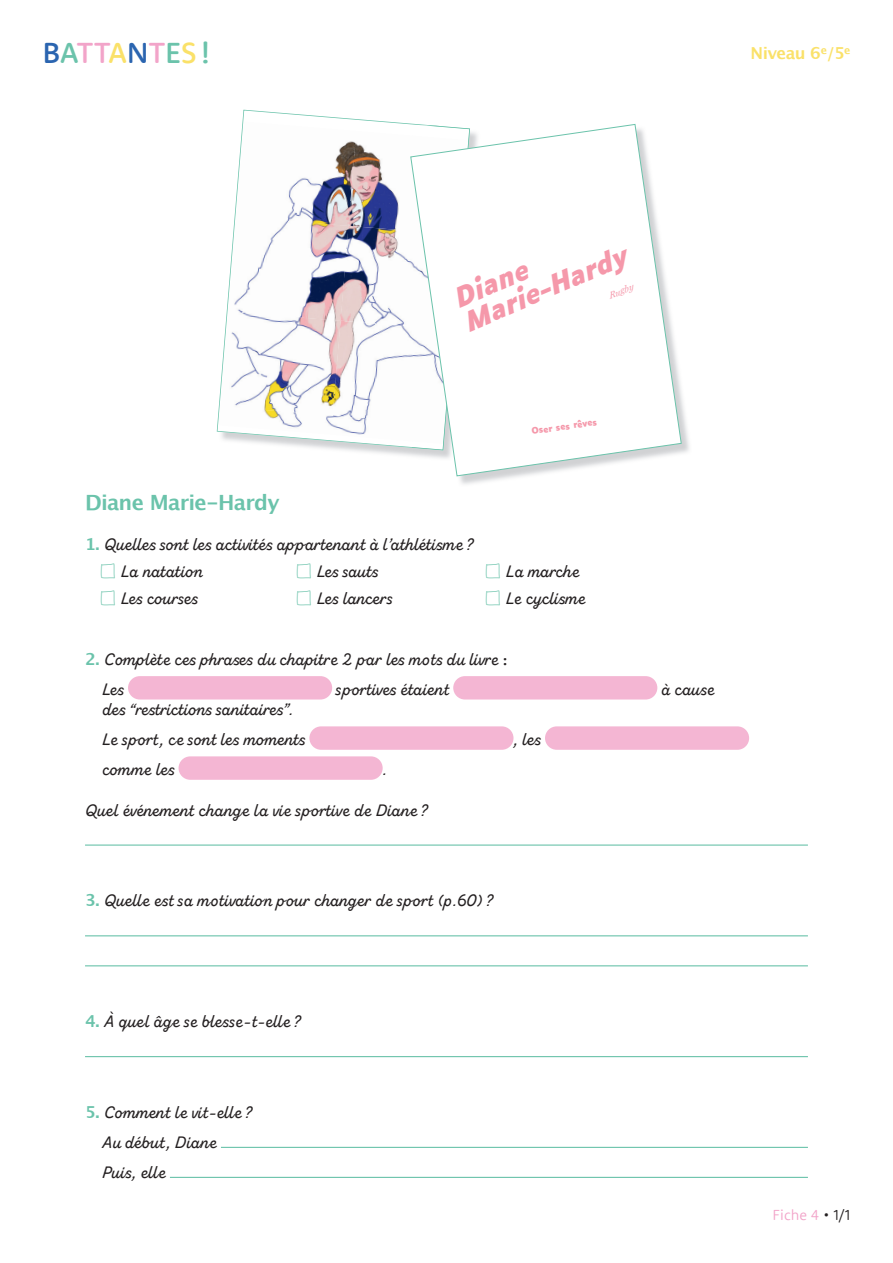
<style>
.page{position:relative;width:893px;height:1263px;background:#fff}
.page>*{position:absolute;margin:0;border:0;box-sizing:border-box;transform-origin:0 0}
.t1{font:500 30px "Rooney Sans";letter-spacing:-.005em;color:#6bc3ab}
.t2{font:italic 700 25.95px "Luciole";color:#f598aa}
.t3{font:700 21px "Lucida Grande";letter-spacing:-.035em;color:#6bc3ab}
.t4{font:16.5px/30px "Zing Script Rust SB Demo Base";letter-spacing:.015em;color:#231f20}
.t5{font:700 16.5px "Lucida Grande";letter-spacing:-.035em;color:#fae169}
.t6{font:300 15px "Rooney Sans";color:#f2a4c9}
.t7{font:italic 9.15px "Miller Text";color:#f598aa}
.t8{font:700 8.7px "Luciole";color:#f598aa}
.s1{color:#2b65b0}
.s2{color:#f2a4c9}
.s3{color:#fae169}
.s4{font-family:"Lucida Grande";font-weight:700;color:#6bc3ab}
.s5{font-family:"Peax Webdesigncircles";color:#6bc3ab}
.s6{font-family:"Rooney Sans";font-weight:500}
.s7{color:#231f20}
</style>
<div class="page">
<svg style="left:217px;top:110px;width:198px;height:340px"></svg>
<img style="left:459px;top:398px;width:230px;height:86px">
<svg style="left:410px;top:124px;width:272px;height:353px"></svg>
<div style="left:128px;top:676px;width:204px;height:23px;background:#f4b6d3;border-radius:12px"></div>
<div style="left:453px;top:676px;width:204px;height:23px;background:#f4b6d3;border-radius:12px"></div>
<div style="left:309px;top:726px;width:204px;height:24px;background:#f4b6d3;border-radius:12px"></div>
<div style="left:545px;top:726px;width:204px;height:24px;background:#f4b6d3;border-radius:12px"></div>
<div style="left:179px;top:756px;width:204px;height:24px;background:#f4b6d3;border-radius:12px"></div>
<hr style="left:85px;top:844px;width:723px;height:2px;background:#6bc3ab">
<hr style="left:85px;top:935px;width:723px;height:1px;background:#6bc3ab">
<hr style="left:85px;top:965px;width:723px;height:1px;background:#6bc3ab">
<hr style="left:85px;top:1056px;width:723px;height:1px;background:#6bc3ab">
<hr style="left:221px;top:1147px;width:587px;height:1px;background:#6bc3ab">
<hr style="left:170px;top:1177px;width:638px;height:1px;background:#6bc3ab">
<h1 class="t1" style="left:43px;top:33px;width:170px"><span class="s1">B</span>A<span class="s2">TT</span><span class="s3">A</span><span class="s1">N</span><span class="s2">T</span>E<span class="s3">S</span> !</h1>
<p class="t5" style="left:751px;top:39px;width:101px">Niveau 6<sup>e</sup>/5<sup>e</sup></p>
<h2 class="t2" style="left:461px;top:309px;width:176px;rotate:-23deg">Marie-Hardy</h2>
<h2 class="t2" style="left:450px;top:286px;width:80px;rotate:-23deg">Diane</h2>
<p class="t7" style="left:606px;top:289px;width:27px;rotate:-23deg">Rugby</p>
<p class="t8" style="left:531px;top:426px;width:68px;rotate:-8deg">Oser ses rêves</p>
<p class="t3" style="left:85px;top:486px;width:196px">Diane Marie-Hardy</p>
<p class="t4" style="left:102px;top:531px;width:373px;line-height:27px;text-indent:-17px"><span class="s4">1.</span> Quelles sont les activités appartenant à l’athlétisme ?<br><span class="s5">M</span> La natation</p>
<p class="t4" style="left:298px;top:557px;width:80px"><span class="s5">M</span> Les sauts</p>
<p class="t4" style="left:487px;top:557px;width:94px"><span class="s5">M</span> La marche</p>
<p class="t4" style="left:102px;top:584px;width:96px"><span class="s5">M</span> Les courses</p>
<p class="t4" style="left:298px;top:584px;width:96px"><span class="s5">M</span> Les lancers</p>
<p class="t4" style="left:487px;top:584px;width:100px"><span class="s5">M</span> Le cyclisme</p>
<p class="t4" style="left:102px;top:644px;width:407px;text-indent:-17px"><span class="s4">2.</span> Complète ces phrases du chapitre 2 par les mots du livre <span class="s6">:<br></span>Les</p>
<p class="t4" style="left:336px;top:674px;width:115px">sportives étaient</p>
<p class="t4" style="left:661px;top:674px;width:55px">à cause</p>
<p class="t4" style="left:102px;top:695px;width:203px">des “restrictions sanitaires”.<br>Le sport, ce sont les moments</p>
<p class="t4" style="left:102px;top:755px;width:72px">comme les</p>
<p class="t4" style="left:382px;top:755px;width:6px">.</p>
<p class="t4" style="left:85px;top:795px;width:345px">Quel événement change la vie sportive de Diane ?</p>
<p class="t4" style="left:513px;top:725px;width:28px">, les</p>
<p class="t4" style="left:85px;top:886px;width:410px"><span class="s4">3.</span> Quelle est sa motivation pour changer de sport (p.60) ?</p>
<p class="t4" style="left:85px;top:1007px;width:218px"><span class="s4">4.</span> À quel âge se blesse-t-elle ?</p>
<p class="t4" style="left:102px;top:1097px;width:152px;text-indent:-17px"><span class="s4">5.</span> Comment le vit-elle ?<br>Au début, Diane<br>Puis, elle</p>
<p class="t6" style="left:773px;top:1205px;width:79px">Fiche 4 <span class="s7">• 1/1</span></p>
</div>
